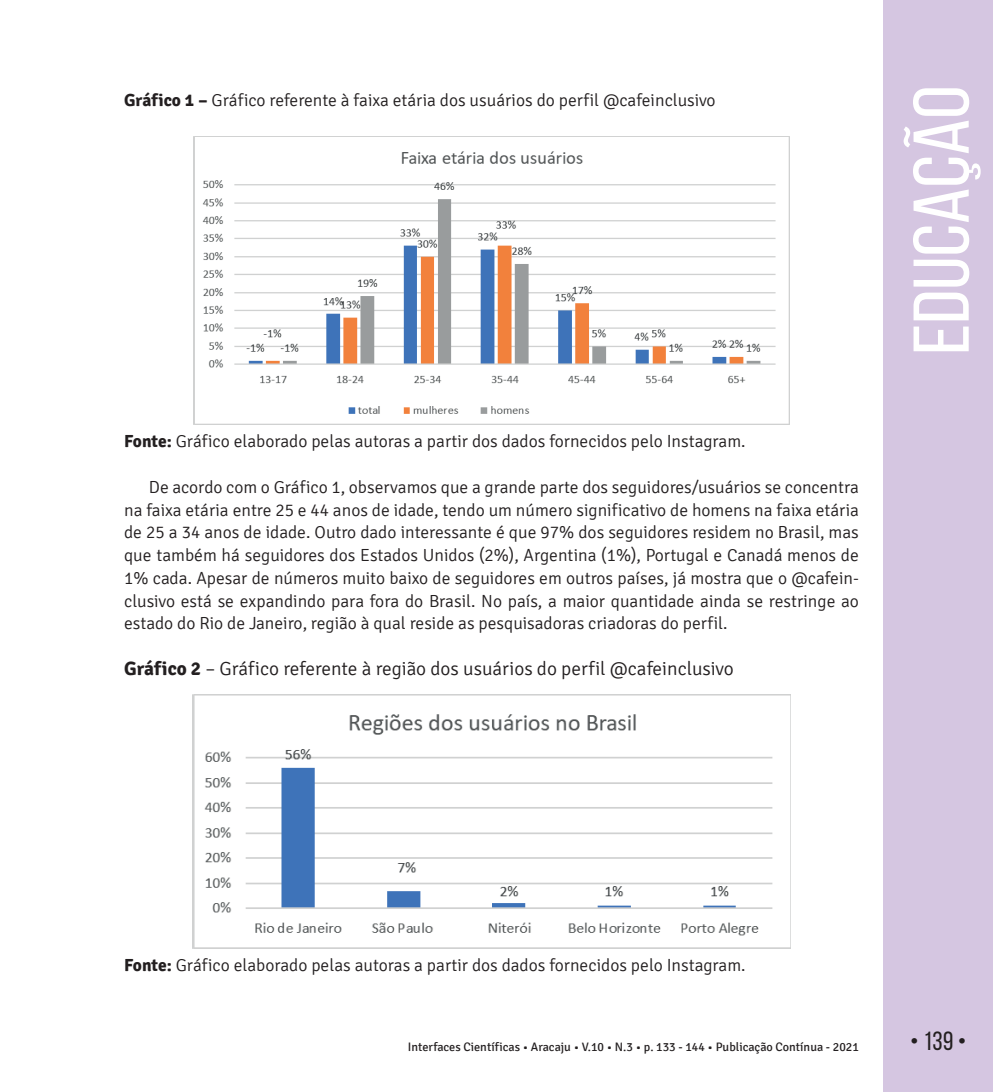
<style>
.page{position:relative;width:993px;height:1092px;background:#fff}
.page>*{position:absolute;margin:0;border:0;box-sizing:border-box;transform-origin:0 0}
.t1{font:78.75px "Bebas Neue";color:#fff;scale:1.09 1}
.t2{font:26.25px "Bebas Neue";color:#231f20}
.t3{font:300 19.25px "Signika";color:#231f20}
.t4{font:300 17.5px/22.8px "Signika";color:#231f20;text-align:justify}
.t5{font:12.25px "Signika";color:#231f20}
.s1{font-weight:700}
</style>
<div class="page">
<div style="left:883px;top:0;width:109px;height:1091px;background:#d5c6e1"></div>
<img style="left:194px;top:136px;width:595px;height:288px">
<img style="left:193px;top:694px;width:597px;height:253px">
<p class="t4" style="left:124px;top:89px;width:593px"><span class="s1">Gráfico 1 –</span> Gráfico referente à faixa etária dos usuários do perfil @cafeinclusivo</p>
<p class="t4" style="left:124px;top:430px;width:623px"><span class="s1">Fonte:</span> Gráfico elaborado pelas autoras a partir dos dados fornecidos pelo Instagram.</p>
<p class="t4" style="left:124px;top:476px;width:736px;text-indent:25px">De acordo com o Gráfico 1, observamos que a grande parte dos seguidores/usuários se concentra na faixa etária entre 25 e 44 anos de idade, tendo um número significativo de homens na faixa etária de 25 a 34 anos de idade. Outro dado interessante é que 97% dos seguidores residem no Brasil, mas que também há seguidores dos Estados Unidos (2%), Argentina (1%), Portugal e Canadá menos de 1% cada. Apesar de números muito baixo de seguidores em outros países, já mostra que o @cafein&shy;clusivo está se expandindo para fora do Brasil. No país, a maior quantidade ainda se restringe ao estado do Rio de Janeiro, região à qual reside as pesquisadoras criadoras do perfil.</p>
<p class="t3" style="left:124px;top:657px;width:611px"><span class="s1">Gráfico 2</span> – Gráfico referente à região dos usuários do perfil @cafeinclusivo</p>
<h1 class="t1" style="left:898px;top:355px;width:248px;rotate:-90deg">EDUCAÇÃO</h1>
<p class="t4" style="left:124px;top:953px;width:623px"><span class="s1">Fonte:</span> Gráfico elaborado pelas autoras a partir dos dados fornecidos pelo Instagram.</p>
<p class="t5" style="left:408px;top:1040px;width:452px">Interfaces Científicas • Aracaju • V.10 • N.3 • p. 133 - 144 • Publicação Contínua - 2021</p>
<h2 class="t2" style="left:909px;top:1026px;width:58px">• 139 •</h2>
</div>
